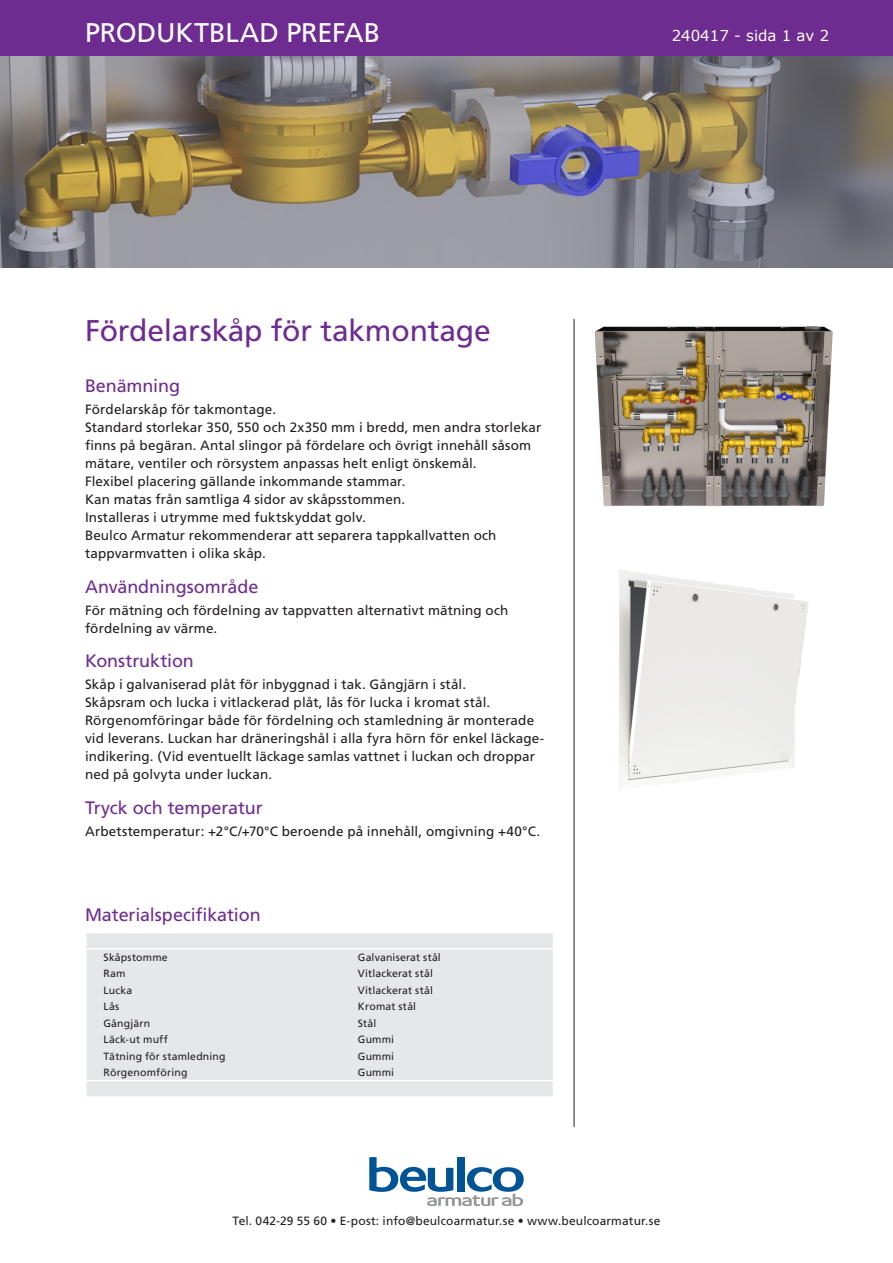
<style>
.page{position:relative;width:893px;height:1263px;background:#fff}
.page>*{position:absolute;margin:0;border:0;box-sizing:border-box;transform-origin:0 0}
.Artikelgrupp{font:30px "Frutiger LT Std";letter-spacing:-.005em;color:#6e2c91}
.Produktgruppsrubrik{font:27px "Frutiger LT Std";letter-spacing:-.005em;color:#fff}
.Mellanrubrik{font:18px "Frutiger LT Std";letter-spacing:-.005em;color:#6e2c91}
.Materialspecrubrik{font:18px "Frutiger LT Std";letter-spacing:-.005em;color:#6e2c91}
.t1{font:15px "Verdana";color:#fff}
.Brödtext{font:13.5px/18px "Frutiger LT Std";letter-spacing:.005em;color:#231f20}
.t2{font:12px "Frutiger LT Std";letter-spacing:.01em;color:#231f20}
.MaterialspecText{font:10.5px "Frutiger LT Std";letter-spacing:.015em;color:#231f20}
</style>
<div class="page">
<img style="left:0;top:55px;width:893px;height:213px">
<div style="left:0;top:0;width:893px;height:55px;background:#6e2c91"></div>
<svg style="left:369px;top:1157px;width:155px;height:49px"></svg>
<hr style="left:574px;top:319px;width:1px;height:808px;background:#231f20">
<div style="left:87px;top:933px;width:466px;height:163px;background:#e6e7e9"></div>
<svg style="left:86px;top:933px;width:1px;height:15px"></svg>
<hr style="left:85px;top:948px;width:469px;height:1px;background:#fff">
<hr style="left:85px;top:1080px;width:469px;height:1px;background:#fff">
<svg style="left:86px;top:1082px;width:1px;height:14px"></svg>
<img style="left:619px;top:570px;width:190px;height:219px">
<img style="left:594px;top:326px;width:239px;height:181px">
<p class="Produktgruppsrubrik" style="left:85px;top:16px;width:297px">PRODUKTBLAD PREFAB</p>
<p class="t1" style="left:672px;top:26px;width:159px">240417 - sida 1 av 2</p>
<p class="Artikelgrupp" style="left:85px;top:313px;width:407px">Fördelarskåp för takmontage</p>
<p class="Mellanrubrik" style="left:85px;top:375px;width:96px">Benämning</p>
<p class="Brödtext" style="left:85px;top:401px;width:193px">Fördelarskåp för takmontage.</p>
<p class="Brödtext" style="left:85px;top:419px;width:458px">Standard storlekar 350, 550 och 2x350 mm i bredd, men andra storlekar finns på begäran. Antal slingor på fördelare och övrigt innehåll såsom mätare, ventiler och rörsystem anpassas helt enligt önskemål.</p>
<p class="Brödtext" style="left:85px;top:473px;width:322px">Flexibel placering gällande inkommande stammar.</p>
<p class="Brödtext" style="left:85px;top:491px;width:322px">Kan matas från samtliga 4 sidor av skåpsstommen.</p>
<p class="Brödtext" style="left:85px;top:509px;width:282px">Installeras i utrymme med fuktskyddat golv.</p>
<p class="Brödtext" style="left:85px;top:527px;width:413px">Beulco Armatur rekommenderar att separera tappkallvatten och</p>
<p class="Brödtext" style="left:85px;top:545px;width:182px">tappvarmvatten i olika skåp.</p>
<p class="Mellanrubrik" style="left:85px;top:576px;width:175px">Användningsområde</p>
<p class="Brödtext" style="left:85px;top:601px;width:425px">För mätning och fördelning av tappvatten alternativt mätning och</p>
<p class="Brödtext" style="left:85px;top:619px;width:134px">fördelning av värme.</p>
<p class="Mellanrubrik" style="left:85px;top:650px;width:110px">Konstruktion</p>
<p class="Brödtext" style="left:85px;top:676px;width:383px">Skåp i galvaniserad plåt för inbyggnad i tak. Gångjärn i stål.</p>
<p class="Brödtext" style="left:85px;top:694px;width:407px">Skåpsram och lucka i vitlackerad plåt, lås för lucka i kromat stål.</p>
<p class="Brödtext" style="left:85px;top:712px;width:461px">Rörgenomföringar både för fördelning och stamledning är monterade vid leverans. Luckan har dräneringshål i alla fyra hörn för enkel läckage&shy;indikering. (Vid eventuellt läckage samlas vattnet i luckan och droppar ned på golvyta under luckan.</p>
<p class="Mellanrubrik" style="left:85px;top:797px;width:179px">Tryck och temperatur</p>
<p class="Brödtext" style="left:85px;top:822px;width:457px">Arbetstemperatur: +2°C/+70°C beroende på innehåll, omgivning +40°C.</p>
<p class="Materialspecrubrik" style="left:85px;top:904px;width:177px">Materialspecifikation</p>
<p class="MaterialspecText" style="left:104px;top:951px;width:66px">Skåpstomme</p>
<p class="MaterialspecText" style="left:358px;top:951px;width:84px">Galvaniserat stål</p>
<p class="MaterialspecText" style="left:104px;top:967px;width:23px">Ram</p>
<p class="MaterialspecText" style="left:358px;top:967px;width:77px">Vitlackerat stål</p>
<p class="MaterialspecText" style="left:104px;top:984px;width:30px">Lucka</p>
<p class="MaterialspecText" style="left:358px;top:984px;width:77px">Vitlackerat stål</p>
<p class="MaterialspecText" style="left:104px;top:1000px;width:17px">Lås</p>
<p class="MaterialspecText" style="left:358px;top:1000px;width:60px">Kromat stål</p>
<p class="MaterialspecText" style="left:104px;top:1017px;width:48px">Gångjärn</p>
<p class="MaterialspecText" style="left:358px;top:1017px;width:20px">Stål</p>
<p class="MaterialspecText" style="left:104px;top:1033px;width:66px">Läck-ut muff</p>
<p class="MaterialspecText" style="left:358px;top:1033px;width:38px">Gummi</p>
<p class="MaterialspecText" style="left:104px;top:1050px;width:124px">Tätning för stamledning</p>
<p class="MaterialspecText" style="left:358px;top:1050px;width:38px">Gummi</p>
<p class="MaterialspecText" style="left:104px;top:1066px;width:85px">Rörgenomföring</p>
<p class="MaterialspecText" style="left:358px;top:1066px;width:38px">Gummi</p>
<p class="t2" style="left:233px;top:1214px;width:429px">Tel. 042-29 55 60 • E-post: info@beulcoarmatur.se • www.beulcoarmatur.se</p>
</div>
